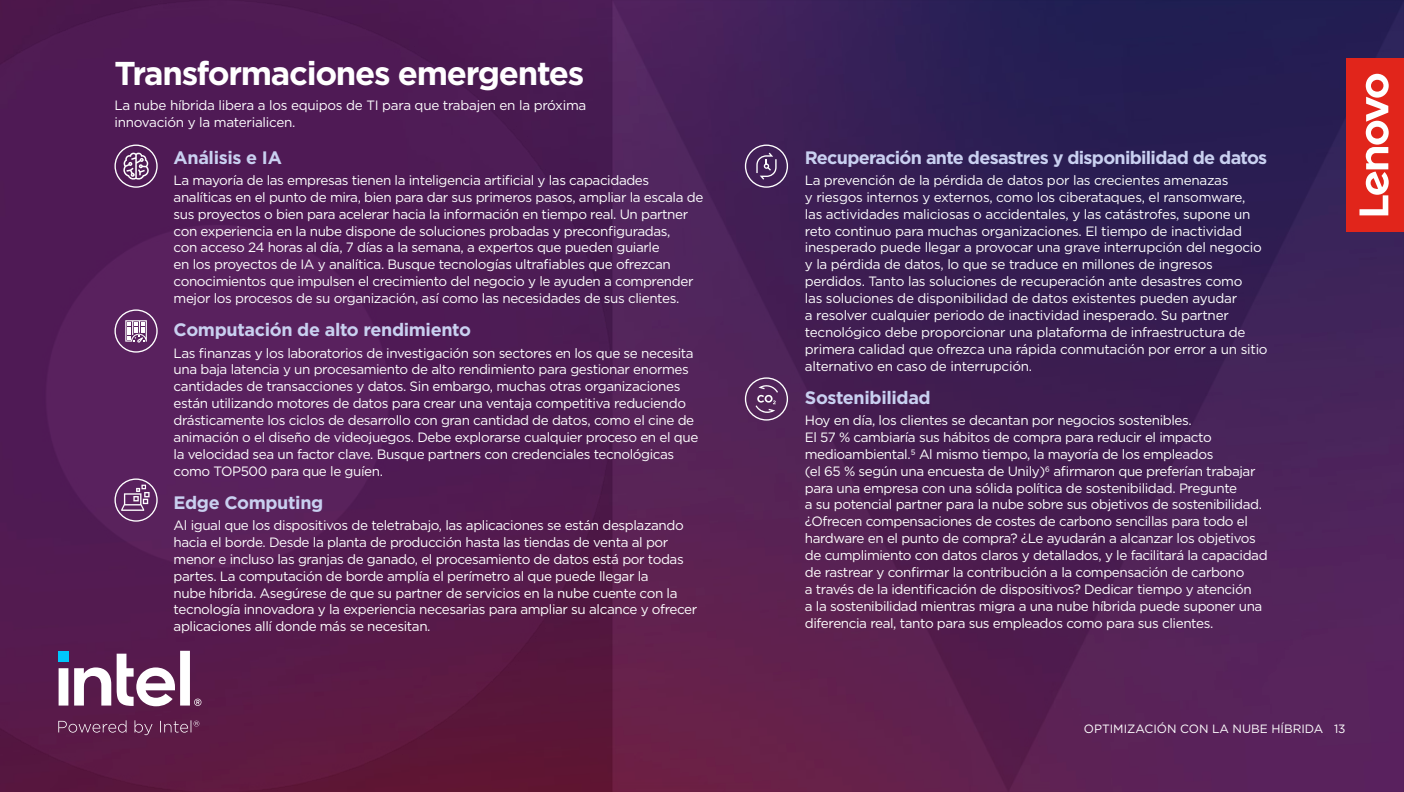
<style>
.page{position:relative;width:1404px;height:792px;background:#fff}
.page>*{position:absolute;margin:0;border:0;box-sizing:border-box;transform-origin:0 0}
.t1{font:700 33px "Gotham";letter-spacing:-.04em;color:#fff}
.t2{font:700 18px "Gotham";letter-spacing:-.025em;color:#c9d0f0}
.t3{font:13.5px/16.8px "Gotham";letter-spacing:-.03em;color:#fff}
.t4{font:12px "Gotham";color:#fff}
</style>
<div class="page">
<img style="left:0;top:0;width:1404px;height:792px">
<svg style="left:114px;top:144px;width:44px;height:44px;background:#764d7b"></svg>
<svg style="left:114px;top:309px;width:44px;height:43px;background:#825885"></svg>
<svg style="left:745px;top:377px;width:43px;height:43px;background:#6d4773"></svg>
<svg style="left:745px;top:144px;width:43px;height:44px;background:#5d4170"></svg>
<svg style="left:114px;top:478px;width:44px;height:43px;background:#7a4e7e"></svg>
<div style="left:1346px;top:58px;width:58px;height:173px;background:#e1251b"></div>
<svg style="left:1359px;top:74px;width:30px;height:141px"></svg>
<svg style="left:58px;top:720px;width:141px;height:15px;background:#6f375e"></svg>
<div style="left:58px;top:651px;width:11px;height:11px;background:#00c7fc"></div>
<svg style="left:59px;top:650px;width:142px;height:56px"></svg>
<h1 class="t1" style="left:114px;top:51px;width:471px">Transformaciones emergentes</h1>
<p class="t3" style="left:114px;top:97px;width:473px">La nube híbrida libera a los equipos de TI para que trabajen en la próxima innovación y la materialicen.</p>
<h2 class="t2" style="left:174px;top:145px;width:110px">Análisis e IA</h2>
<p class="t3" style="left:174px;top:171px;width:531px">La mayoría de las empresas tienen la inteligencia artificial y las capacidades analíticas en el punto de mira, bien para dar sus primeros pasos, ampliar la escala de sus proyectos o bien para acelerar hacia la información en tiempo real. Un partner con experiencia en la nube dispone de soluciones probadas y preconfiguradas,<br>con acceso 24 horas al día, 7 días a la semana, a expertos que pueden guiarle<br>en los proyectos de IA y analítica. Busque tecnologías ultrafiables que ofrezcan conocimientos que impulsen el crecimiento del negocio y le ayuden a comprender mejor los procesos de su organización, así como las necesidades de sus clientes.</p>
<h2 class="t2" style="left:174px;top:318px;width:299px">Computación de alto rendimiento</h2>
<p class="t3" style="left:174px;top:344px;width:526px">Las finanzas y los laboratorios de investigación son sectores en los que se necesita una baja latencia y un procesamiento de alto rendimiento para gestionar enormes cantidades de transacciones y datos. Sin embargo, muchas otras organizaciones están utilizando motores de datos para crear una ventaja competitiva reduciendo drásticamente los ciclos de desarrollo con gran cantidad de datos, como el cine de animación o el diseño de videojuegos. Debe explorarse cualquier proceso en el que la velocidad sea un factor clave. Busque partners con credenciales tecnológicas como TOP500 para que le guíen.</p>
<h2 class="t2" style="left:174px;top:490px;width:151px">Edge Computing</h2>
<p class="t3" style="left:174px;top:516px;width:525px">Al igual que los dispositivos de teletrabajo, las aplicaciones se están desplazando hacia el borde. Desde la planta de producción hasta las tiendas de venta al por menor e incluso las granjas de ganado, el procesamiento de datos está por todas partes. La computación de borde amplía el perímetro al que puede llegar la<br>nube híbrida. Asegúrese de que su partner de servicios en la nube cuente con la tecnología innovadora y la experiencia necesarias para ampliar su alcance y ofrecer aplicaciones allí donde más se necesitan.</p>
<h2 class="t2" style="left:805px;top:145px;width:464px">Recuperación ante desastres y disponibilidad de datos</h2>
<p class="t3" style="left:805px;top:171px;width:464px">La prevención de la pérdida de datos por las crecientes amenazas<br>y riesgos internos y externos, como los ciberataques, el ransomware,<br>las actividades maliciosas o accidentales, y las catástrofes, supone un reto continuo para muchas organizaciones. El tiempo de inactividad inesperado puede llegar a provocar una grave interrupción del negocio y la pérdida de datos, lo que se traduce en millones de ingresos perdidos. Tanto las soluciones de recuperación ante desastres como<br>las soluciones de disponibilidad de datos existentes pueden ayudar<br>a resolver cualquier periodo de inactividad inesperado. Su partner tecnológico debe proporcionar una plataforma de infraestructura de primera calidad que ofrezca una rápida conmutación por error a un sitio alternativo en caso de interrupción.</p>
<h2 class="t2" style="left:805px;top:385px;width:127px">Sostenibilidad</h2>
<p class="t3" style="left:805px;top:411px;width:464px">Hoy en día, los clientes se decantan por negocios sostenibles.<br>El 57 % cambiaría sus hábitos de compra para reducir el impacto medioambiental.5 Al mismo tiempo, la mayoría de los empleados<br>(el 65 % según una encuesta de Unily)6 afirmaron que preferían trabajar para una empresa con una sólida política de sostenibilidad. Pregunte<br>a su potencial partner para la nube sobre sus objetivos de sostenibilidad. ¿Ofrecen compensaciones de costes de carbono sencillas para todo el hardware en el punto de compra? ¿Le ayudarán a alcanzar los objetivos de cumplimiento con datos claros y detallados, y le facilitará la capacidad de rastrear y confirmar la contribución a la compensación de carbono<br>a través de la identificación de dispositivos? Dedicar tiempo y atención<br>a la sostenibilidad mientras migra a una nube híbrida puede suponer una diferencia real, tanto para sus empleados como para sus clientes.</p>
<p class="t4" style="left:1084px;top:721px;width:263px">OPTIMIZACIÓN CON LA NUBE HÍBRIDA 13</p>
</div>
